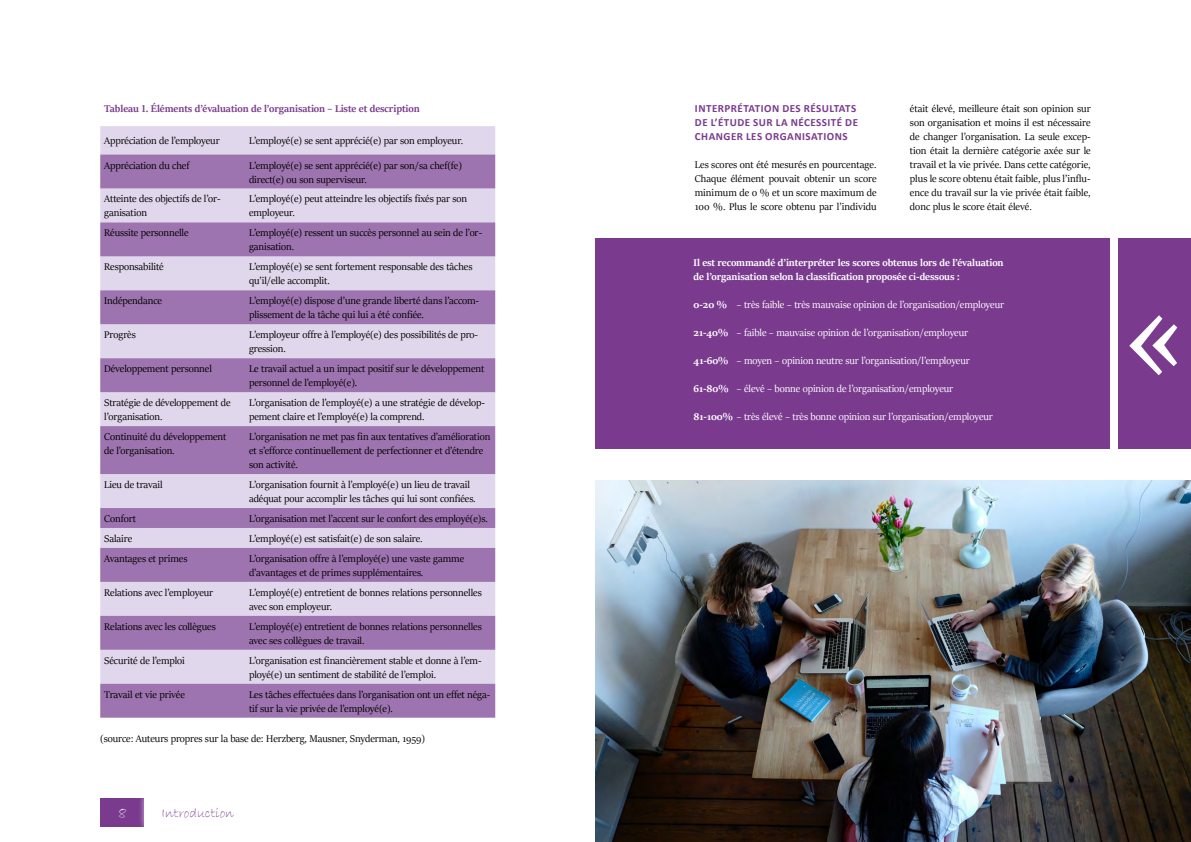
<style>
.page{position:relative;width:1191px;height:842px;background:#fff}
.page>*{position:absolute;margin:0;border:0;box-sizing:border-box;transform-origin:0 0}
.t1{font:108px "Lora";color:#fff}
.t2{font:15px "Bradley Hand ITC";color:#fff}
.t3{font:14px "Bradley Hand ITC";letter-spacing:-.005em;color:#7a3b8f}
.t4{font:11px/14px "Sitka Banner";letter-spacing:-.005em;color:#000}
.t5{font:11px "Sitka Banner";letter-spacing:-.005em;color:#fff}
.t6{font:700 11px/14px "Sitka Banner";letter-spacing:-.005em;color:#fff}
.t7{font:700 11px/14px "Calibri";letter-spacing:.045em;color:#7a3b8f}
.t8{font:700 11px "Sitka Banner";letter-spacing:-.005em;color:#7a3b8f}
.s1{font-weight:700}
</style>
<div class="page">
<div style="left:100px;top:798px;width:45px;height:28px;background:#7a3b8f"></div>
<div style="left:595px;top:238px;width:515px;height:210px;background:#7a3b8f"></div>
<div style="left:1118px;top:238px;width:72px;height:210px;background:#7a3b8f"></div>
<div style="left:138px;top:791px;width:279px;height:41px;background:#fff"></div>
<div style="left:100px;top:126px;width:395px;height:28px;background:#e1d7ec"></div>
<svg style="left:100px;top:154px;width:395px;height:564px;background:#bda1cb"></svg>
<img style="left:595px;top:480px;width:595px;height:362px">
<p class="t8" style="left:104px;top:101px;width:317px">Tableau 1. Éléments d’évaluation de l’organisation – Liste et description</p>
<p class="t4" style="left:104px;top:134px;width:117px">Appréciation de l’employeur</p>
<p class="t4" style="left:249px;top:134px;width:215px">L’employé(e) se sent apprécié(e) par son employeur.</p>
<p class="t4" style="left:104px;top:158px;width:87px">Appréciation du chef</p>
<p class="t4" style="left:249px;top:158px;width:214px">L’employé(e) se sent apprécié(e) par son/sa chef(fe) direct(e) ou son superviseur.</p>
<p class="t4" style="left:104px;top:192px;width:118px">Atteinte des objectifs de l’or&shy;ganisation</p>
<p class="t4" style="left:249px;top:192px;width:220px">L’employé(e) peut atteindre les objectifs fixés par son employeur.</p>
<p class="t4" style="left:104px;top:226px;width:86px">Réussite personnelle</p>
<p class="t4" style="left:249px;top:226px;width:235px">L’employé(e) ressent un succès personnel au sein de l’or&shy;ganisation.</p>
<p class="t4" style="left:104px;top:259px;width:61px">Responsabilité</p>
<p class="t4" style="left:249px;top:259px;width:225px">L’employé(e) se sent fortement responsable des tâches qu’il/elle accomplit.</p>
<p class="t4" style="left:104px;top:293px;width:59px">Indépendance</p>
<p class="t4" style="left:249px;top:293px;width:232px">L’employé(e) dispose d’une grande liberté dans l’accom&shy;plissement de la tâche qui lui a été confiée.</p>
<p class="t4" style="left:104px;top:327px;width:33px">Progrès</p>
<p class="t4" style="left:249px;top:327px;width:231px">L’employeur offre à l’employé(e) des possibilités de pro&shy;gression.</p>
<p class="t4" style="left:104px;top:361px;width:109px">Développement personnel</p>
<p class="t4" style="left:249px;top:361px;width:237px">Le travail actuel a un impact positif sur le développement personnel de l’employé(e).</p>
<p class="t4" style="left:104px;top:395px;width:128px">Stratégie de développement de l’organisation.</p>
<p class="t4" style="left:249px;top:395px;width:237px">L’organisation de l’employé(e) a une stratégie de dévelop&shy;pement claire et l’employé(e) la comprend.</p>
<p class="t4" style="left:104px;top:429px;width:124px">Continuité du développement de l’organisation.</p>
<p class="t4" style="left:249px;top:429px;width:243px">L’organisation ne met pas fin aux tentatives d’amélioration et s’efforce continuellement de perfectionner et d’étendre son activité.</p>
<p class="t4" style="left:104px;top:477px;width:60px">Lieu de travail</p>
<p class="t4" style="left:249px;top:477px;width:228px">L’organisation fournit à l’employé(e) un lieu de travail adéquat pour accomplir les tâches qui lui sont confiées.</p>
<p class="t4" style="left:104px;top:511px;width:33px">Confort</p>
<p class="t4" style="left:249px;top:511px;width:240px">L’organisation met l’accent sur le confort des employé(e)s.</p>
<p class="t4" style="left:104px;top:531px;width:29px">Salaire</p>
<p class="t4" style="left:249px;top:531px;width:175px">L’employé(e) est satisfait(e) de son salaire.</p>
<p class="t4" style="left:104px;top:551px;width:85px">Avantages et primes</p>
<p class="t4" style="left:249px;top:551px;width:217px">L’organisation offre à l’employé(e) une vaste gamme d’avantages et de primes supplémentaires.</p>
<p class="t4" style="left:104px;top:585px;width:111px">Relations avec l’employeur</p>
<p class="t4" style="left:249px;top:585px;width:234px">L’employé(e) entretient de bonnes relations personnelles avec son employeur.</p>
<p class="t4" style="left:104px;top:619px;width:113px">Relations avec les collègues</p>
<p class="t4" style="left:249px;top:619px;width:234px">L’employé(e) entretient de bonnes relations personnelles avec ses collègues de travail.</p>
<p class="t4" style="left:104px;top:653px;width:82px">Sécurité de l’emploi</p>
<p class="t4" style="left:249px;top:653px;width:234px">L’organisation est financièrement stable et donne à l’em&shy;ployé(e) un sentiment de stabilité de l’emploi.</p>
<p class="t4" style="left:104px;top:687px;width:82px">Travail et vie privée</p>
<p class="t4" style="left:249px;top:687px;width:243px">Les tâches effectuées dans l’organisation ont un effet néga&shy;tif sur la vie privée de l’employé(e).</p>
<p class="t4" style="left:100px;top:731px;width:326px">(source: Auteurs propres sur la base de: Herzberg, Mausner, Snyderman, 1959)</p>
<h2 class="t2" style="left:118px;top:803px;width:9px">8</h2>
<p class="t3" style="left:162px;top:804px;width:74px">Introduction</p>
<p class="t7" style="left:695px;top:101px;width:165px">INTERPRÉTATION DES RÉSULTATS<br>DE L’ÉTUDE SUR LA NÉCESSITÉ DE<br>CHANGER LES ORGANISATIONS</p>
<p class="t4" style="left:694px;top:157px;width:183px;text-align:justify">Les scores ont été mesurés en pourcentage.<br>Chaque élément pouvait obtenir un score minimum de 0 % et un score maximum de 100 %. Plus le score obtenu par l’individu</p>
<p class="t4" style="left:910px;top:101px;width:182px;text-align:justify">était élevé, meilleure était son opinion sur son organisation et moins il est nécessaire de changer l’organisation. La seule excep&shy;tion était la dernière catégorie axée sur le travail et la vie privée. Dans cette catégorie, plus le score obtenu était faible, plus l’influ&shy;ence du travail sur la vie privée était faible, donc plus le score était élevé.</p>
<p class="t6" style="left:693px;top:255px;width:311px">Il est recommandé d’interpréter les scores obtenus lors de l’évaluation de l’organisation selon la classification proposée ci-dessous :</p>
<p class="t5" style="left:693px;top:297px;width:312px"><span class="s1">0-20 %</span> – très faible – très mauvaise opinion de l’organisation/employeur</p>
<p class="t5" style="left:693px;top:325px;width:276px"><span class="s1">21-40%</span> – faible – mauvaise opinion de l’organisation/employeur</p>
<p class="t5" style="left:693px;top:353px;width:278px"><span class="s1">41-60%</span> – moyen – opinion neutre sur l’organisation/l’employeur</p>
<p class="t5" style="left:693px;top:381px;width:261px"><span class="s1">61-80%</span> – élevé – bonne opinion de l’organisation/employeur</p>
<p class="t5" style="left:693px;top:409px;width:301px"><span class="s1">81-100%</span> – très élevé – très bonne opinion sur l’organisation/employeur</p>
<h1 class="t1" style="left:1183px;top:420px;width:59px;rotate:-180deg">»</h1>
</div>
